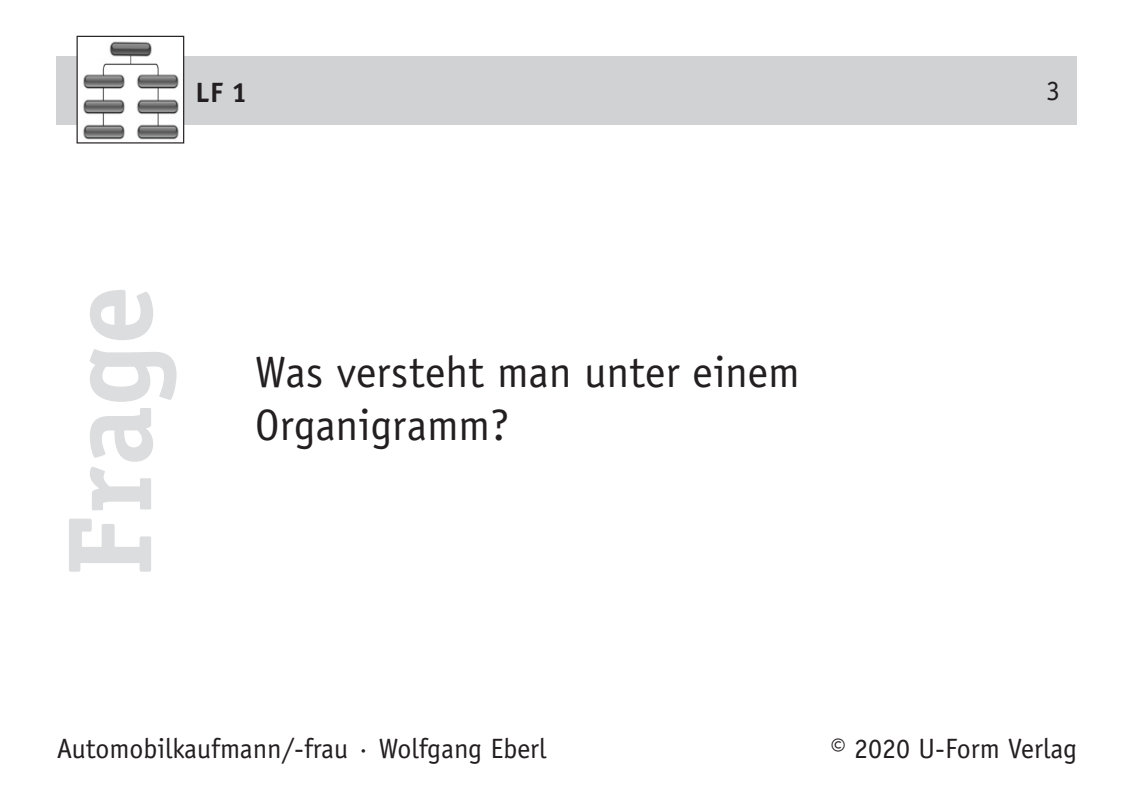
<style>
.page{position:relative;width:1134px;height:794px;background:#fff}
.page>*{position:absolute;margin:0;border:0;box-sizing:border-box;transform-origin:0 0}
.t1{font:700 120px "Officina Serif";color:#dcdddf}
.t2{font:44px/52.8px "Officina Sans";color:#231f20}
.t3{font:28px "Officina Sans";color:#231f20}
.t4{font:700 28px "Officina Sans";color:#231f20}
</style>
<div class="page">
<div style="left:57px;top:57px;width:1020px;height:68px;background:#d1d2d4"></div>
<img style="left:79px;top:41px;width:103px;height:99px">
<div style="left:77px;top:36px;width:107px;height:107px;border:1px solid #231f20"></div>
<p class="t4" style="left:196px;top:75px;width:53px">LF 1</p>
<h1 class="t1" style="left:35px;top:576px;width:292px;rotate:-90deg">Frage</h1>
<h2 class="t2" style="left:255px;top:346px;width:546px">Was versteht man unter einem<br>Organigramm?</h2>
<p class="t3" style="left:1046px;top:74px;width:15px">3</p>
<p class="t3" style="left:57px;top:732px;width:491px">Automobilkaufmann/-frau · Wolfgang Eberl</p>
<p class="t3" style="left:830px;top:732px;width:248px">© 2020 U-Form Verlag</p>
</div>
